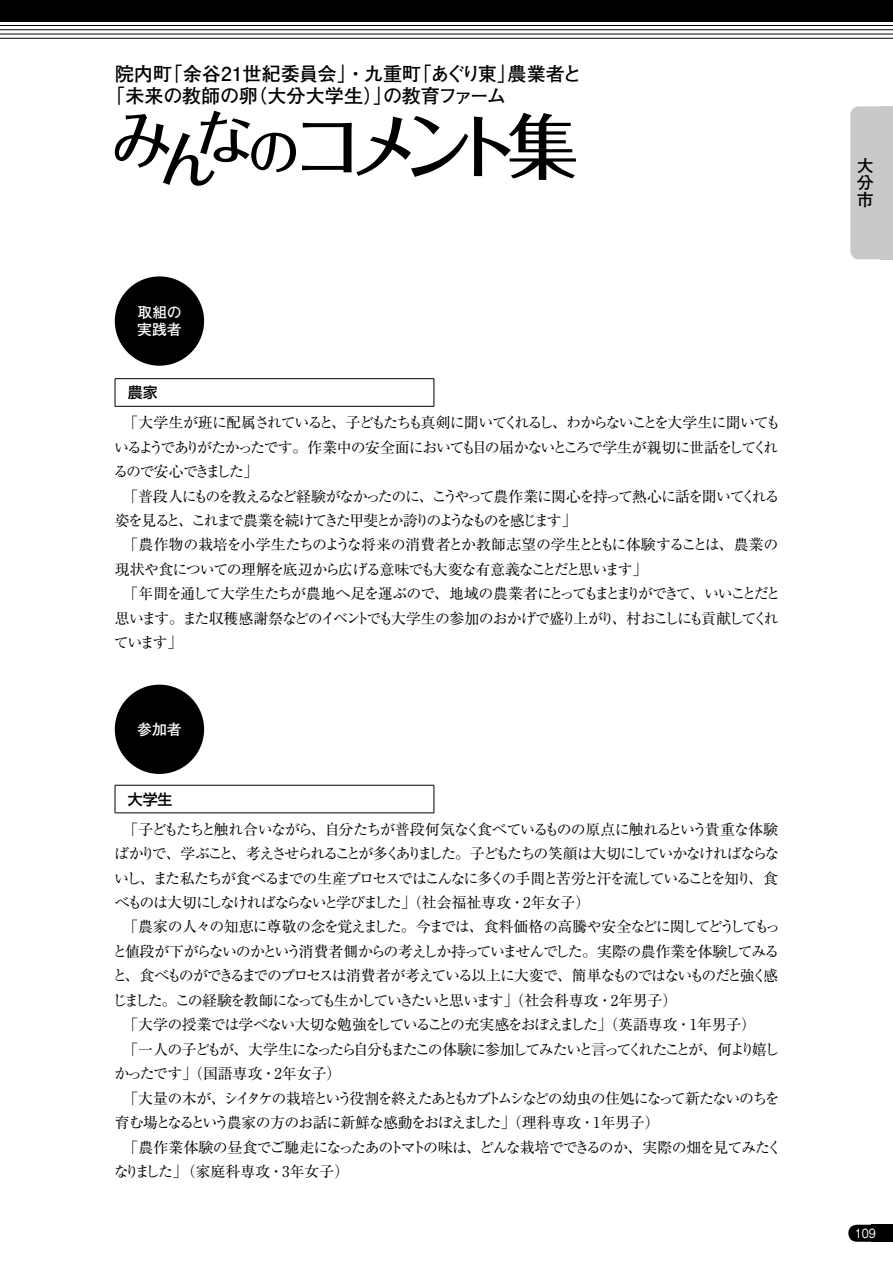
<style>
.page{position:relative;width:893px;height:1263px;background:#fff}
.page>*{position:absolute;margin:0;border:0;box-sizing:border-box;transform-origin:0 0}
.t1{font:500 71.7px "Folk Pro";letter-spacing:-.235em;color:#000}
.t2{font:700 19.2px/22.4px "Futo Go B101 Pro";color:#000}
.t3{font:700 16.95px/17px "Futo Go B101 Pro";color:#000;text-align:justify}
.t4{font:14.85px/24.5px "Ryumin Pro";letter-spacing:-.09em;color:#000}
.t5{font:14.85px "Ryumin Pro";letter-spacing:-.065em;color:#000}
.t6{font:14.85px "Ryumin Pro";letter-spacing:-.11em;color:#000}
.t7{font:14.85px "Ryumin Pro";letter-spacing:-.15em;color:#000}
.t8{font:14.85px "Ryumin Pro";letter-spacing:-.135em;color:#000}
.t9{font:14.85px "Ryumin Pro";letter-spacing:-.02em;color:#000}
.t10{font:14.85px "Ryumin Pro";letter-spacing:-.115em;color:#000}
.t11{font:14.85px "Ryumin Pro";color:#000}
.t12{font:700 14.85px/17px "Futo Go B101 Pro";letter-spacing:-.005em;color:#fff}
.t13{font:500 14.85px "Shin Go Pro";color:#000}
.t14{font:11.7px "Gothic MB101 Pro";color:#fff;scale:.88 1}
.s1{font-size:60.3px}
.s2{font-size:51.6px}
</style>
<div class="page">
<div style="left:0;top:0;width:893px;height:21px;background:#000"></div>
<hr style="left:0;top:25px;width:893px;height:1px;background:#000">
<hr style="left:0;top:30px;width:893px;height:1px;background:#000">
<hr style="left:0;top:34px;width:893px;height:1px;background:#000">
<hr style="left:0;top:38px;width:893px;height:1px;background:#000">
<div style="left:848px;top:1225px;width:43px;height:17px;background:#000;border-radius:9px"></div>
<div style="left:872px;top:1225px;width:21px;height:17px;background:#000"></div>
<div style="left:850px;top:106px;width:43px;height:153px;background:#c8c9ca;border-radius:9px"></div>
<div style="left:880px;top:106px;width:13px;height:153px;background:#c8c9ca"></div>
<hr style="left:115px;top:378px;width:319px;height:1px;background:#000">
<svg style="left:115px;top:379px;width:1px;height:27px"></svg>
<svg style="left:434px;top:379px;width:1px;height:27px"></svg>
<hr style="left:115px;top:406px;width:319px;height:1px;background:#000">
<hr style="left:115px;top:785px;width:319px;height:1px;background:#000">
<svg style="left:115px;top:785px;width:1px;height:28px"></svg>
<svg style="left:434px;top:785px;width:1px;height:28px"></svg>
<hr style="left:115px;top:813px;width:319px;height:1px;background:#000">
<div style="left:115px;top:276px;width:89px;height:90px;background:#000;border-radius:50%"></div>
<div style="left:115px;top:685px;width:89px;height:89px;background:#000;border-radius:50%"></div>
<p class="t2" style="left:106px;top:60px;width:477px;text-indent:9px">院内町「余谷21世紀委員会」・九重町「あぐり東」農業者と「未来の教師の卵（大分大学生）」の教育ファーム</p>
<h1 class="t1" style="left:112px;top:86px;width:468px"><span class="s1">み</span><sub>ん</sub><sup>な</sup><span class="s2">の</span>コメント集</h1>
<p class="t12" style="left:137px;top:302px;width:46px">取組の実践者</p>
<p class="t13" style="left:128px;top:380px;width:31px">農家</p>
<p class="t4" style="left:113px;top:409px;width:669px;text-indent:10px">「大学生が班に配属されていると、子どもたちも真剣に聞いてくれるし、わからないことを大学生に聞いてもいるようでありがたかったです。作業中の安全面においても目の届かないところで学生が親切に世話をしてくれるので安心できました」</p>
<p class="t4" style="left:123px;top:483px;width:658px">「普段人にものを教えるなど経験がなかったのに、こうやって農作業に関心を持って熱心に話を聞いてくれる</p>
<p class="t7" style="left:115px;top:509px;width:463px">姿を見ると、これまで農業を続けてきた甲斐とか誇りのようなものを感じます」</p>
<p class="t9" style="left:123px;top:533px;width:657px">「農作物の栽培を小学生たちのような将来の消費者とか教師志望の学生とともに体験することは、農業の</p>
<p class="t4" style="left:115px;top:556px;width:534px">現状や食についての理解を底辺から広げる意味でも大変な有意義なことだと思います」</p>
<p class="t4" style="left:123px;top:580px;width:659px">「年間を通して大学生たちが農地へ足を運ぶので、地域の農業者にとってもまとまりができて、いいことだと</p>
<p class="t8" style="left:115px;top:606px;width:665px">思います。また収穫感謝祭などのイベントでも大学生の参加のおかげで盛り上がり、村おこしにも貢献してくれ</p>
<p class="t4" style="left:114px;top:629px;width:70px">ています」</p>
<p class="t12" style="left:137px;top:719px;width:46px">参加者</p>
<p class="t13" style="left:128px;top:787px;width:46px">大学生</p>
<p class="t4" style="left:114px;top:816px;width:667px;text-align:justify;text-indent:9px">「子どもたちと触れ合いながら、自分たちが普段何気なく食べているものの原点に触れるという貴重な体験ばかりで、学ぶこと、考えさせられることが多くありました。子どもたちの笑顔は大切にしていかなければならないし、また私たちが食べるまでの生産プロセスではこんなに多くの手間と苦労と汗を流していることを知り、食べものは大切にしなければならないと学びました」（社会福祉専攻・2年女子）</p>
<p class="t5" style="left:123px;top:915px;width:659px">「農家の人々の知恵に尊敬の念を覚えました。今までは、食料価格の高騰や安全などに関してどうしてもっ</p>
<p class="t4" style="left:112px;top:938px;width:668px">と値段が下がらないのかという消費者側からの考えしか持っていませんでした。実際の農作業を体験してみる</p>
<p class="t6" style="left:112px;top:964px;width:667px">と、食べものができるまでのプロセスは消費者が考えている以上に大変で、簡単なものではないものだと強く感</p>
<p class="t10" style="left:112px;top:988px;width:566px">じました。この経験を教師になっても生かしていきたいと思います」（社会科専攻・2年男子）</p>
<p class="t4" style="left:123px;top:1011px;width:634px">「大学の授業では学べない大切な勉強をしていることの充実感をおぼえました」（英語専攻・1年男子）</p>
<p class="t7" style="left:123px;top:1037px;width:658px">「一人の子どもが、大学生になったら自分もまたこの体験に参加してみたいと言ってくれたことが、何より嬉し</p>
<p class="t11" style="left:115px;top:1062px;width:228px">かったです」（国語専攻・2年女子）</p>
<p class="t6" style="left:123px;top:1086px;width:658px">「大量の木が、シイタケの栽培という役割を終えたあともカブトムシなどの幼虫の住処になって新たないのちを</p>
<p class="t5" style="left:115px;top:1111px;width:546px">育む場となるという農家の方のお話に新鮮な感動をおぼえました」（理科専攻・1年男子）</p>
<p class="t5" style="left:123px;top:1135px;width:660px">「農作業体験の昼食でご馳走になったあのトマトの味は、どんな栽培でできるのか、実際の畑を見てみたく</p>
<p class="t11" style="left:114px;top:1160px;width:237px">なりました」（家庭科専攻・3年女子）</p>
<p class="t3" style="left:857px;top:155px;width:18px">大分市</p>
<p class="t14" style="left:855px;top:1223px;width:26px">109</p>
</div>
